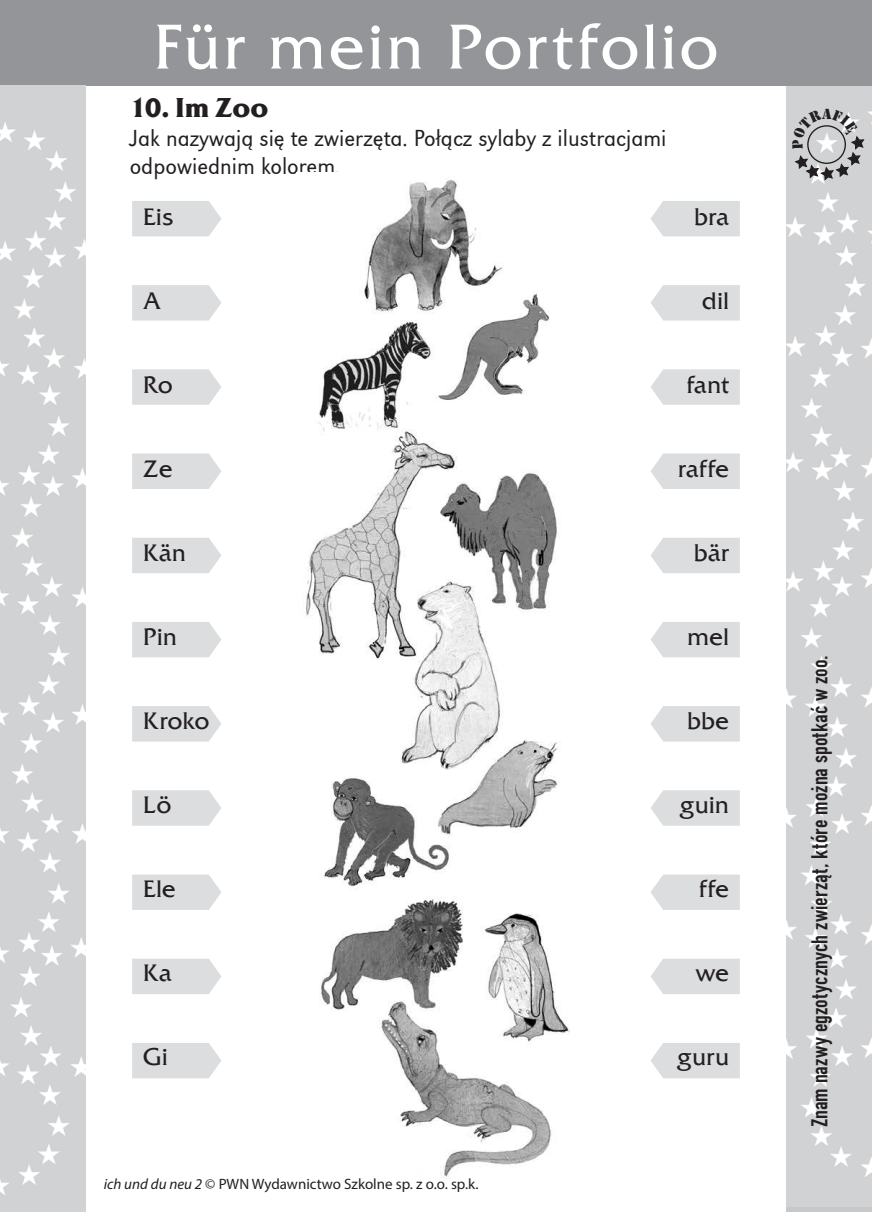
<style>
.page{position:relative;width:872px;height:1212px;background:#fff}
.page>*{position:absolute;margin:0;border:0;box-sizing:border-box;transform-origin:0 0}
.t1{font:63px "Friz Qua TCE";letter-spacing:.035em;color:#fff}
.t2{font:700 27px "Friz Qua TCE";color:#231f20}
.t3{font:24px/28.5px "URW Grotesk TCE Lig Nar";color:#231f20}
.t4{font:24px "Friz Qua TCE";color:#231f20}
.t5{font:24px "Fette Eng DCE";color:#231f20}
.t6{font:15px "Myriad Pro";color:#231f20}
.t7{font:13.65px "Stencil Std";color:#231f20}
.s1{font-style:italic}
</style>
<div class="page">
<img style="left:787px;top:85px;width:85px;height:1122px">
<img style="left:306px;top:179px;width:263px;height:1000px">
<div style="left:132px;top:201px;width:89px;height:35px;background:#dcdddf"></div>
<svg style="left:132px;top:285px;width:89px;height:36px;background:#dedfe1"></svg>
<svg style="left:132px;top:369px;width:89px;height:36px;background:#dedfe1"></svg>
<svg style="left:132px;top:453px;width:89px;height:36px;background:#dedfe1"></svg>
<div style="left:132px;top:538px;width:89px;height:35px;background:#dcdddf"></div>
<div style="left:132px;top:622px;width:89px;height:35px;background:#dcdddf"></div>
<div style="left:132px;top:706px;width:89px;height:35px;background:#dcdddf"></div>
<svg style="left:132px;top:790px;width:89px;height:36px;background:#dedfe1"></svg>
<svg style="left:132px;top:874px;width:89px;height:36px;background:#dedfe1"></svg>
<div style="left:132px;top:959px;width:89px;height:35px;background:#dcdddf"></div>
<div style="left:132px;top:1043px;width:89px;height:35px;background:#dcdddf"></div>
<div style="left:651px;top:201px;width:89px;height:35px;background:#dcdddf"></div>
<svg style="left:651px;top:285px;width:89px;height:36px;background:#dedfe1"></svg>
<svg style="left:651px;top:369px;width:89px;height:36px;background:#dedfe1"></svg>
<svg style="left:651px;top:453px;width:89px;height:36px;background:#dedfe1"></svg>
<svg style="left:650px;top:538px;width:90px;height:35px;background:#dedfe1"></svg>
<svg style="left:650px;top:622px;width:90px;height:35px;background:#dedfe1"></svg>
<div style="left:651px;top:706px;width:89px;height:35px;background:#dcdddf"></div>
<svg style="left:651px;top:790px;width:89px;height:36px;background:#dedfe1"></svg>
<svg style="left:651px;top:874px;width:89px;height:36px;background:#dedfe1"></svg>
<svg style="left:650px;top:959px;width:90px;height:35px;background:#dedfe1"></svg>
<svg style="left:650px;top:1043px;width:90px;height:35px;background:#dedfe1"></svg>
<div style="left:0;top:0;width:872px;height:85px;background:#939598"></div>
<img style="left:0;top:85px;width:85px;height:1127px">
<svg style="left:792px;top:109px;width:73px;height:72px;background:#bebec0"></svg>
<p class="t1" style="left:153px;top:8px;width:567px">Für mein Portfolio</p>
<p class="t2" style="left:130px;top:91px;width:140px">10. Im Zoo</p>
<p class="t3" style="left:130px;top:123px;width:538px">Jak nazywają się te zwierzęta. Połącz sylaby z ilustracjami odpowiednim kolorem.</p>
<p class="t4" style="left:143px;top:202px;width:32px">Eis</p>
<p class="t4" style="left:694px;top:202px;width:36px">bra</p>
<p class="t4" style="left:143px;top:286px;width:20px">A</p>
<p class="t4" style="left:702px;top:286px;width:29px">dil</p>
<p class="t4" style="left:143px;top:370px;width:31px">Ro</p>
<p class="t4" style="left:686px;top:370px;width:44px">fant</p>
<p class="t4" style="left:143px;top:454px;width:31px">Ze</p>
<p class="t4" style="left:678px;top:454px;width:53px">raffe</p>
<p class="t4" style="left:143px;top:538px;width:45px">Kän</p>
<p class="t4" style="left:693px;top:538px;width:37px">bär</p>
<p class="t4" style="left:143px;top:622px;width:36px">Pin</p>
<p class="t4" style="left:143px;top:706px;width:68px">Kroko</p>
<p class="t4" style="left:687px;top:622px;width:43px">mel</p>
<p class="t4" style="left:687px;top:706px;width:44px">bbe</p>
<p class="t4" style="left:143px;top:790px;width:30px">Lö</p>
<p class="t4" style="left:143px;top:874px;width:34px">Ele</p>
<p class="t4" style="left:679px;top:790px;width:51px">guin</p>
<p class="t4" style="left:699px;top:874px;width:32px">ffe</p>
<p class="t4" style="left:143px;top:958px;width:30px">Ka</p>
<p class="t4" style="left:143px;top:1042px;width:27px">Gi</p>
<p class="t4" style="left:695px;top:958px;width:35px">we</p>
<p class="t4" style="left:677px;top:1042px;width:54px">guru</p>
<p class="t6" style="left:104px;top:1175px;width:376px"><span class="s1">ich und du neu 2</span> © PWN Wydawnictwo Szkolne sp. z o.o. sp.k.</p>
<p class="t7" style="left:822px;top:105px;width:11px">A</p>
<p class="t5" style="left:806px;top:1127px;width:474px;rotate:-90deg">Znam nazwy egzotycznych zwierząt, które można spotkać w zoo.</p>
</div>
